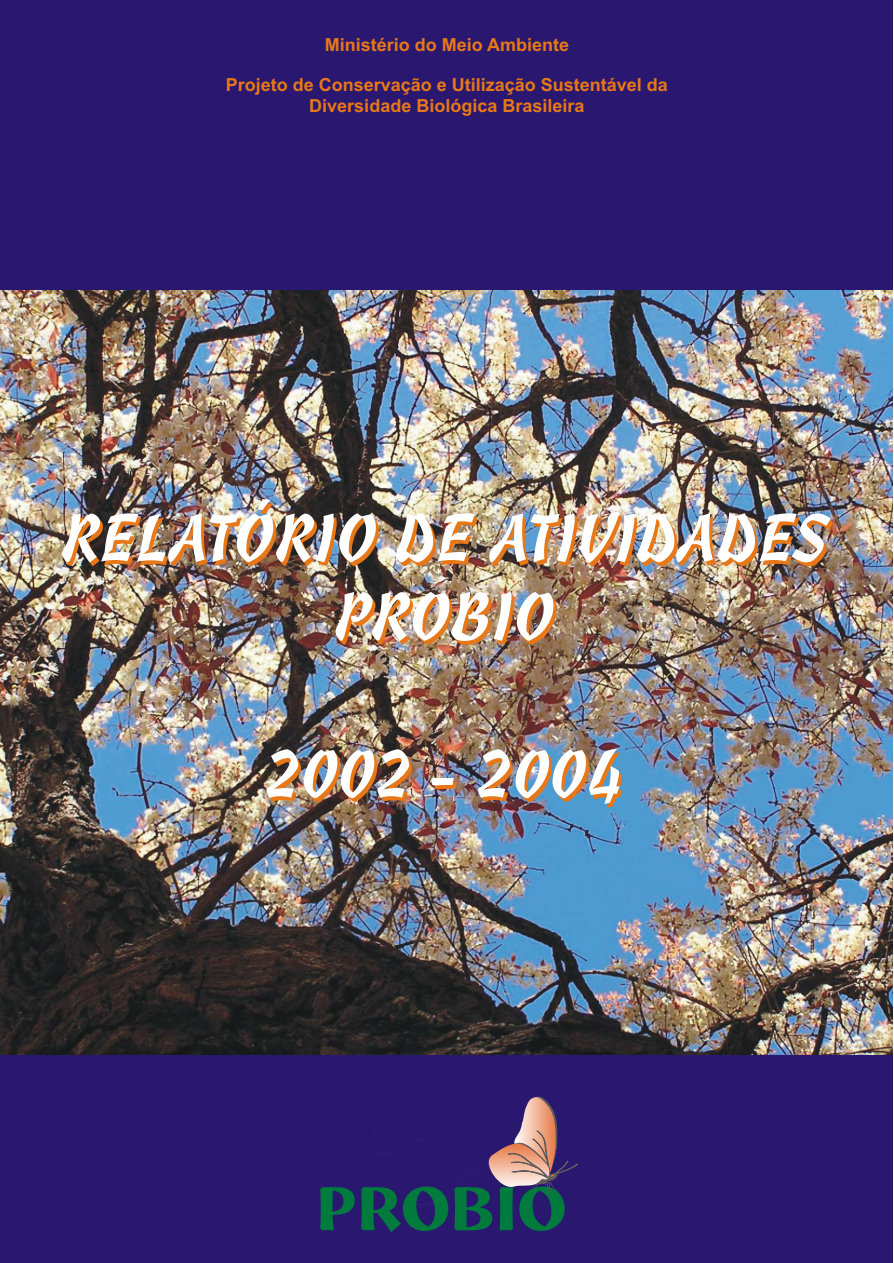
<style>
.page{position:relative;width:894px;height:1263px;background:#fff}
.page>*{position:absolute;margin:0;border:0;box-sizing:border-box;transform-origin:0 0}
.t1{font:66px/78.6px "Impress BT";color:#fff;text-align:center}
.t2{font:63.3px "Bremen Bd BT";color:#007a3d}
.t3{font:700 18px/20.1px "Arial";color:#e87817;text-align:center}
</style>
<div class="page">
<img style="left:0;top:290px;width:893px;height:765px">
<div style="left:0;top:0;width:893px;height:290px;background:#291770"></div>
<div style="left:0;top:1055px;width:893px;height:208px;background:#291770"></div>
<svg style="left:488px;top:1096px;width:90px;height:100px"></svg>
<p class="t3" style="left:325px;top:37px;width:246px">Ministério do Meio Ambiente</p>
<p class="t3" style="left:226px;top:77px;width:444px">Projeto de Conservação e Utilização Sustentável da<br>Diversidade Biológica Brasileira</p>
<h1 class="t1" style="left:61px;top:505px;width:769px">RELATÓRIO DE ATIVIDADES<br>PROBIO</h1>
<h1 class="t1" style="left:265px;top:741px;width:361px">2002 - 2004</h1>
<h2 class="t2" style="left:315px;top:1182px;width:252px">PROBiO</h2>
</div>
